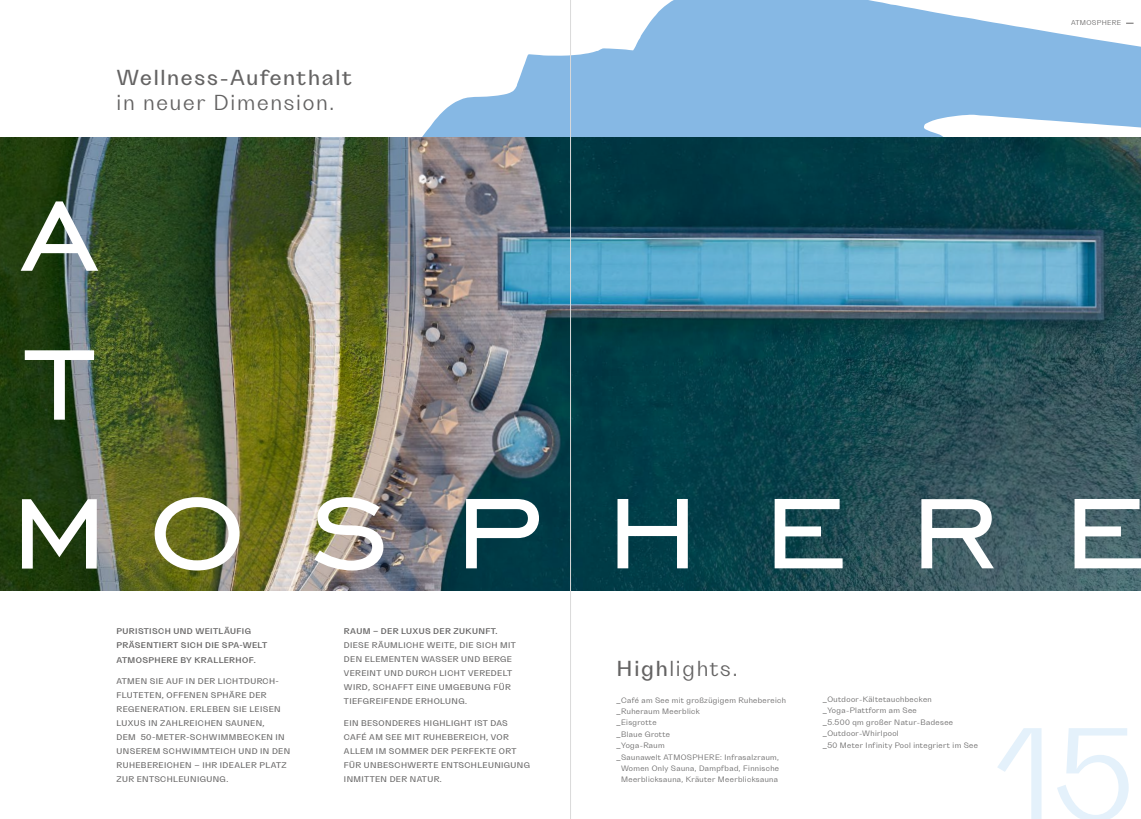
<style>
.page{position:relative;width:1141px;height:819px;background:#fff}
.page>*{position:absolute;margin:0;border:0;box-sizing:border-box;transform-origin:0 0}
.t1{font:166.25px/148.8px "Engravers Gothic BT";letter-spacing:.38em;color:#fff}
.t2{font:133.88px "Grotta";color:#e4f1fb}
.t3{font:21.88px "Grotta";letter-spacing:.08em;color:#646363}
.t4{font:500 21.88px "Grotta";letter-spacing:.08em;color:#646363}
.t5{font:500 8.31px/14px "Grotta";letter-spacing:.05em;color:#646363}
.t6{font:600 8.31px/14px "Grotta";letter-spacing:.05em;color:#646363}
.t7{font:7.88px/11.4px "Grotta";letter-spacing:.05em;color:#646363}
.t8{font:7px "Grotta";letter-spacing:.05em;color:#646363}
.s1{font-weight:500}
</style>
<div class="page">
<svg style="left:361px;top:0;width:780px;height:138px;fill:#86b8e4"></svg>
<img style="left:0;top:138px;width:1141px;height:452px">
<hr style="left:570px;top:0;width:1px;height:819px;background:#dadada">
<h3 class="t4" style="left:117px;top:65px;width:237px">Wellness-Aufenthalt</h3>
<h3 class="t3" style="left:117px;top:90px;width:219px">in neuer Dimension.</h3>
<h1 class="t1" style="left:22px;top:147px;width:76px">a t</h1>
<p class="t8" style="left:1071px;top:19px;width:52px">ATMOSPHERE</p>
<h1 class="t1" style="left:10px;top:444px;width:1137px">mosphere</h1>
<p class="t6" style="left:117px;top:624px;width:152px">PURISTISCH UND WEITLÄUFIG<br>PRÄSENTIERT SICH DIE SPA-WELT<br>ATMOSPHERE BY KRALLERHOF.</p>
<p class="t5" style="left:117px;top:674px;width:175px">ATMEN SIE AUF IN DER LICHTDURCH-<br>FLUTETEN, OFFENEN SPHÄRE DER<br>REGENERATION. ERLEBEN SIE LEISEN<br>LUXUS IN ZAHLREICHEN SAUNEN,<br>DEM 50-METER-SCHWIMMBECKEN IN<br>UNSEREM SCHWIMMTEICH UND IN DEN<br>RUHEBEREICHEN – IHR IDEALER PLATZ<br>ZUR ENTSCHLEUNIGUNG.</p>
<p class="t6" style="left:344px;top:624px;width:155px">RAUM – DER LUXUS DER ZUKUNFT.</p>
<p class="t5" style="left:344px;top:638px;width:173px">DIESE RÄUMLICHE WEITE, DIE SICH MIT<br>DEN ELEMENTEN WASSER UND BERGE<br>VEREINT UND DURCH LICHT VEREDELT<br>WIRD, SCHAFFT EINE UMGEBUNG FÜR<br>TIEFGREIFENDE ERHOLUNG.</p>
<p class="t5" style="left:344px;top:716px;width:188px">EIN BESONDERES HIGHLIGHT IST DAS<br>CAFÉ AM SEE MIT RUHEBEREICH, VOR<br>ALLEM IM SOMMER DER PERFEKTE ORT<br>FÜR UNBESCHWERTE ENTSCHLEUNIGUNG<br>INMITTEN DER NATUR.</p>
<h3 class="t3" style="left:617px;top:656px;width:122px"><span class="s1">High</span>lights.</h3>
<p class="t7" style="left:617px;top:694px;width:171px"><span class="s1">_</span>Café am See mit großzügigem Ruhebereich</p>
<p class="t7" style="left:617px;top:705px;width:85px"><span class="s1">_</span>Ruheraum Meerblick</p>
<p class="t7" style="left:617px;top:717px;width:41px"><span class="s1">_</span>Eisgrotte</p>
<p class="t7" style="left:617px;top:728px;width:55px"><span class="s1">_</span>Blaue Grotte</p>
<p class="t7" style="left:617px;top:739px;width:50px"><span class="s1">_</span>Yoga-Raum</p>
<p class="t7" style="left:617px;top:751px;width:164px"><span class="s1">_</span>Saunawelt ATMOSPHERE: Infrasalzraum,</p>
<p class="t7" style="left:621px;top:762px;width:160px">Women Only Sauna, Dampfbad, Finnische</p>
<p class="t7" style="left:621px;top:774px;width:158px">Meerblicksauna, Kräuter Meerblicksauna</p>
<p class="t7" style="left:823px;top:693px;width:157px"><span class="s1">_</span>Outdoor-Kältetauchbecken <span class="s1">_</span>Yoga-Plattform am See<br><span class="s1">_</span>5.500 qm großer Natur-Badesee <span class="s1">_</span>Outdoor-Whirlpool<br><span class="s1">_</span>50 Meter Infinity Pool integriert im See</p>
<h2 class="t2" style="left:995px;top:698px;width:141px">15</h2>
</div>
